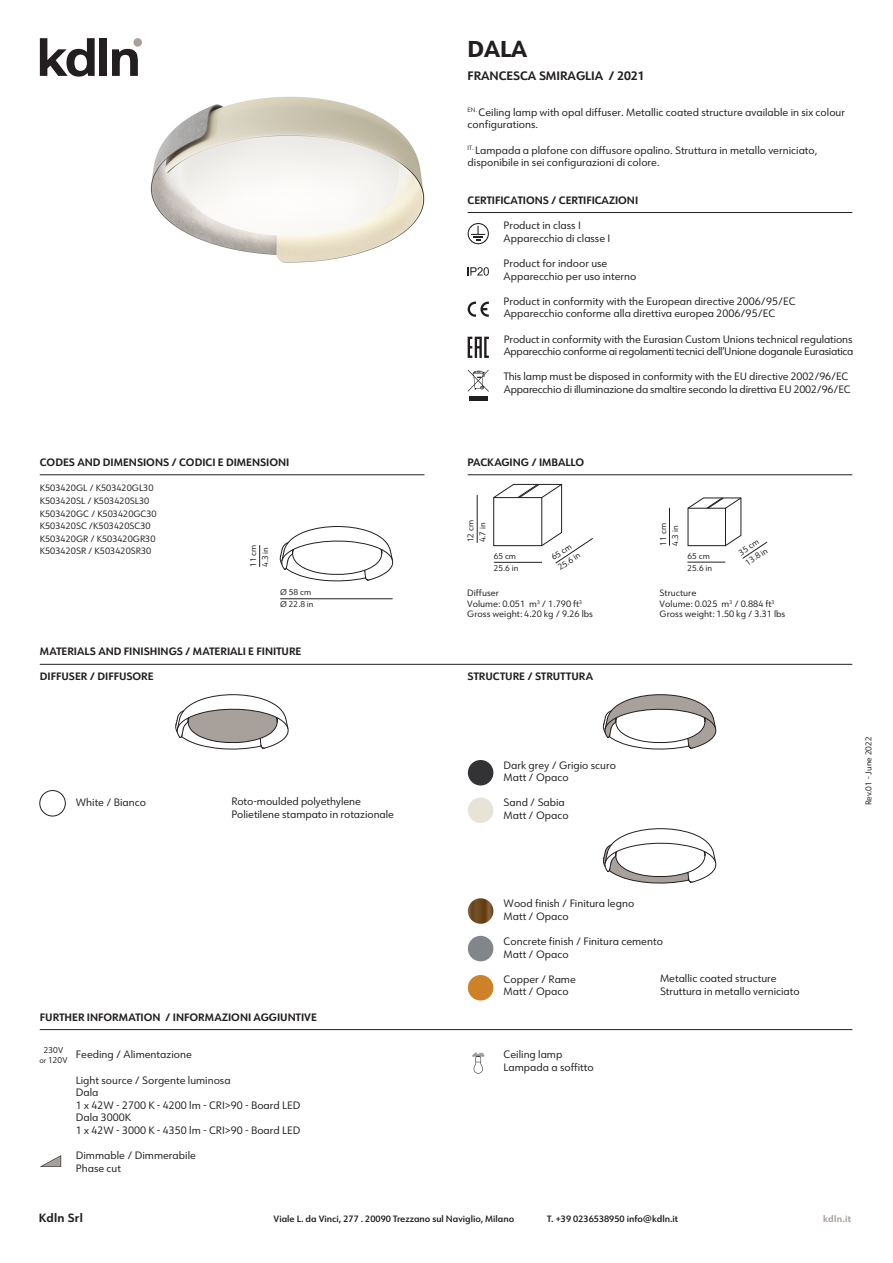
<style>
.page{position:relative;width:893px;height:1263px;background:#fff}
.page>*{position:absolute;margin:0;border:0;box-sizing:border-box;transform-origin:0 0}
.t1{font:800 22.5px "URW Form";color:#231f20}
.t2{font:700 12px "URW Form";color:#231f20}
.t3{font:700 11.7px "URW Form";letter-spacing:.02em;color:#231f20}
.t4{font:10.5px/12.6px "URW Form";color:#231f20}
.t5{font:700 10.5px "URW Form";color:#231f20}
.t6{font:10.5px/12.6px "URW Form";letter-spacing:-.025em;color:#231f20}
.t7{font:10.5px/12.6px "URW Form";letter-spacing:-.02em;color:#231f20}
.t8{font:9px/12.6px "URW Form";color:#231f20}
.t9{font:600 9px "URW Form";color:#231f20}
.t10{font:700 9px "URW Form";letter-spacing:.025em;color:#aaa09b}
.t11{font:8.25px/12px "URW Form";color:#231f20}
.s1{font-size:7.5px}
</style>
<div class="page">
<img style="left:117px;top:48px;width:308px;height:428px">
<hr style="left:40px;top:475px;width:384px;height:1px;background:#231f20">
<hr style="left:467px;top:475px;width:385px;height:1px;background:#231f20">
<hr style="left:467px;top:212px;width:385px;height:1px;background:#231f20">
<svg style="left:40px;top:1155px;width:21px;height:12px"></svg>
<hr style="left:40px;top:1029px;width:812px;height:1px;background:#231f20">
<hr style="left:40px;top:664px;width:812px;height:1px;background:#231f20">
<div style="left:40px;top:790px;width:26px;height:26px;border:1px solid #231f20;border-radius:50%"></div>
<div style="left:468px;top:760px;width:25px;height:25px;background:#333335;border-radius:50%"></div>
<div style="left:468px;top:798px;width:25px;height:25px;background:#e7e3d7;border-radius:50%"></div>
<svg style="left:468px;top:898px;width:25px;height:26px"></svg>
<div style="left:468px;top:936px;width:25px;height:25px;background:#82858a;border-radius:50%"></div>
<div style="left:468px;top:975px;width:25px;height:26px;background:#ce8228;border-radius:50%"></div>
<svg style="left:467px;top:267px;width:22px;height:9px"></svg>
<div style="left:469px;top:396px;width:18px;height:5px;background:#231f20"></div>
<svg style="left:467px;top:370px;width:22px;height:22px"></svg>
<svg style="left:467px;top:302px;width:22px;height:15px"></svg>
<svg style="left:467px;top:337px;width:22px;height:21px"></svg>
<svg style="left:467px;top:223px;width:22px;height:21px"></svg>
<hr style="left:280px;top:599px;width:112px;height:1px;background:#231f20">
<svg style="left:259px;top:545px;width:1px;height:22px"></svg>
<svg style="left:493px;top:484px;width:100px;height:80px"></svg>
<hr style="left:477px;top:495px;width:1px;height:48px;background:#231f20">
<hr style="left:687px;top:562px;width:38px;height:1px;background:#231f20">
<svg style="left:687px;top:497px;width:80px;height:62px"></svg>
<hr style="left:669px;top:508px;width:1px;height:38px;background:#231f20">
<svg style="left:280px;top:526px;width:114px;height:56px"></svg>
<svg style="left:175px;top:694px;width:114px;height:56px"></svg>
<svg style="left:603px;top:694px;width:113px;height:56px"></svg>
<svg style="left:603px;top:828px;width:113px;height:56px"></svg>
<svg style="left:472px;top:1052px;width:12px;height:22px"></svg>
<div style="left:133px;top:38px;width:9px;height:9px;background:#aaa09b;border-radius:50%"></div>
<div style="left:99px;top:38px;width:8px;height:38px;background:#231f20"></div>
<svg style="left:112px;top:49px;width:26px;height:27px"></svg>
<svg style="left:40px;top:38px;width:55px;height:39px"></svg>
<h1 class="t1" style="left:467px;top:33px;width:61px">DALA</h1>
<p class="t2" style="left:467px;top:67px;width:179px">FRANCESCA SMIRAGLIA / 2021</p>
<p class="t4" style="left:467px;top:105px;width:379px"><sup>EN.</sup> Ceiling lamp with opal diffuser. Metallic coated structure available in six colour configurations.</p>
<p class="t4" style="left:467px;top:143px;width:351px"><sup>IT.</sup> Lampada a plafone con diffusore opalino. Struttura in metallo verniciato, disponibile in sei configurazioni di colore.</p>
<p class="t5" style="left:467px;top:193px;width:172px">CERTIFICATIONS / CERTIFICAZIONI</p>
<p class="t4" style="left:503px;top:219px;width:108px">Product in class I<br>Apparecchio di classe I</p>
<p class="t4" style="left:503px;top:257px;width:134px">Product for indoor use<br>Apparecchio per uso interno</p>
<p class="t4" style="left:503px;top:294px;width:293px">Product in conformity with the European directive 2006/95/EC<br>Apparecchio conforme alla direttiva europea 2006/95/EC</p>
<p class="t6" style="left:503px;top:332px;width:351px">Product in conformity with the Eurasian Custom Unions technical regulations<br>Apparecchio conforme ai regolamenti tecnici dell’Unione doganale Eurasiatica</p>
<p class="t7" style="left:503px;top:370px;width:348px">This lamp must be disposed in conformity with the EU directive 2002/96/EC<br>Apparecchio di illuminazione da smaltire secondo la direttiva EU 2002/96/EC</p>
<p class="t5" style="left:40px;top:455px;width:251px">CODES AND DIMENSIONS / CODICI E DIMENSIONI</p>
<p class="t8" style="left:40px;top:482px;width:118px">K503420GL / K503420GL30<br>K503420SL / K503420SL30<br>K503420GC / K503420GC30<br>K503420SC /K503420SC30<br>K503420GR / K503420GR30<br>K503420SR / K503420SR30</p>
<p class="t11" style="left:247px;top:567px;width:24px;rotate:-90deg">11 cm<br>4.3 in</p>
<p class="t5" style="left:467px;top:455px;width:118px">PACKAGING / IMBALLO</p>
<p class="t11" style="left:464px;top:542px;width:24px;rotate:-90deg">12 cm<br>4.7 in</p>
<p class="t11" style="left:494px;top:550px;width:26px">65 cm<br>25.6 in</p>
<p class="t11" style="left:657px;top:546px;width:24px;rotate:-90deg">11 cm<br>4.3 in</p>
<p class="t11" style="left:548px;top:553px;width:26px;rotate:-34deg">65 cm<br>25.6 in</p>
<p class="t11" style="left:736px;top:548px;width:26px;rotate:-34deg">35 cm<br>13.8 in</p>
<p class="t11" style="left:687px;top:550px;width:26px">65 cm<br>25.6 in</p>
<p class="t11" style="left:280px;top:586px;width:35px">Ø 58 cm<br>Ø 22.8 in</p>
<p class="t8" style="left:467px;top:587px;width:127px;line-height:10.8px">Diffuser<br>Volume: 0.051 m<sup>3</sup> / 1.790 ft<sup>3<br></sup>Gross weight: 4.20 kg / 9.26 lbs</p>
<p class="t8" style="left:659px;top:587px;width:127px;line-height:10.8px">Structure<br>Volume: 0.025 m<sup>3</sup> / 0.884 ft<sup>3<br></sup>Gross weight: 1.50 kg / 3.31 lbs</p>
<p class="t5" style="left:40px;top:644px;width:263px">MATERIALS AND FINISHINGS / MATERIALI E FINITURE</p>
<p class="t5" style="left:40px;top:669px;width:115px">DIFFUSER / DIFFUSORE</p>
<p class="t4" style="left:76px;top:796px;width:72px">White / Bianco</p>
<p class="t4" style="left:231px;top:795px;width:164px">Roto-moulded polyethylene<br>Polietilene stampato in rotazionale</p>
<p class="t5" style="left:467px;top:669px;width:127px">STRUCTURE / STRUTTURA</p>
<p class="t4" style="left:503px;top:758px;width:114px">Dark grey / Grigio scuro<br>Matt / Opaco</p>
<p class="t4" style="left:503px;top:796px;width:66px">Sand / Sabia<br>Matt / Opaco</p>
<p class="t11" style="left:862px;top:805px;width:70px;rotate:-90deg">Rev.01 - June 2022</p>
<p class="t5" style="left:40px;top:1010px;width:278px">FURTHER INFORMATION / INFORMAZIONI AGGIUNTIVE</p>
<p class="t4" style="left:76px;top:1048px;width:117px">Feeding / Alimentazione</p>
<p class="t4" style="left:76px;top:1073px;width:226px">Light source / Sorgente luminosa<br>Dala<br>1 x 42W - 2700 K - 4200 lm - CRI&gt;90 - Board LED<br>Dala 3000K<br>1 x 42W - 3000 K - 4350 lm - CRI&gt;90 - Board LED</p>
<p class="t4" style="left:76px;top:1149px;width:122px">Dimmable / Dimmerabile<br>Phase cut</p>
<p class="t11" style="left:39px;top:1045px;width:29px;line-height:9.9px;text-align:center">230V <span class="s1">or</span> 120V</p>
<p class="t4" style="left:503px;top:897px;width:132px">Wood finish / Finitura legno<br>Matt / Opaco</p>
<p class="t4" style="left:503px;top:935px;width:161px">Concrete finish / Finitura cemento<br>Matt / Opaco</p>
<p class="t4" style="left:503px;top:972px;width:74px">Copper / Rame<br>Matt / Opaco</p>
<p class="t4" style="left:660px;top:972px;width:141px">Metallic coated structure<br>Struttura in metallo verniciato</p>
<p class="t4" style="left:503px;top:1048px;width:92px">Ceiling lamp<br>Lampada a soffitto</p>
<p class="t3" style="left:39px;top:1210px;width:45px">Kdln Srl</p>
<p class="t9" style="left:274px;top:1213px;width:242px">Viale L. da Vinci, 277 . 20090 Trezzano sul Naviglio, Milano</p>
<p class="t9" style="left:547px;top:1213px;width:132px">T. +39 0236538950 info@kdln.it</p>
<p class="t10" style="left:823px;top:1213px;width:29px">kdln.it</p>
</div>
